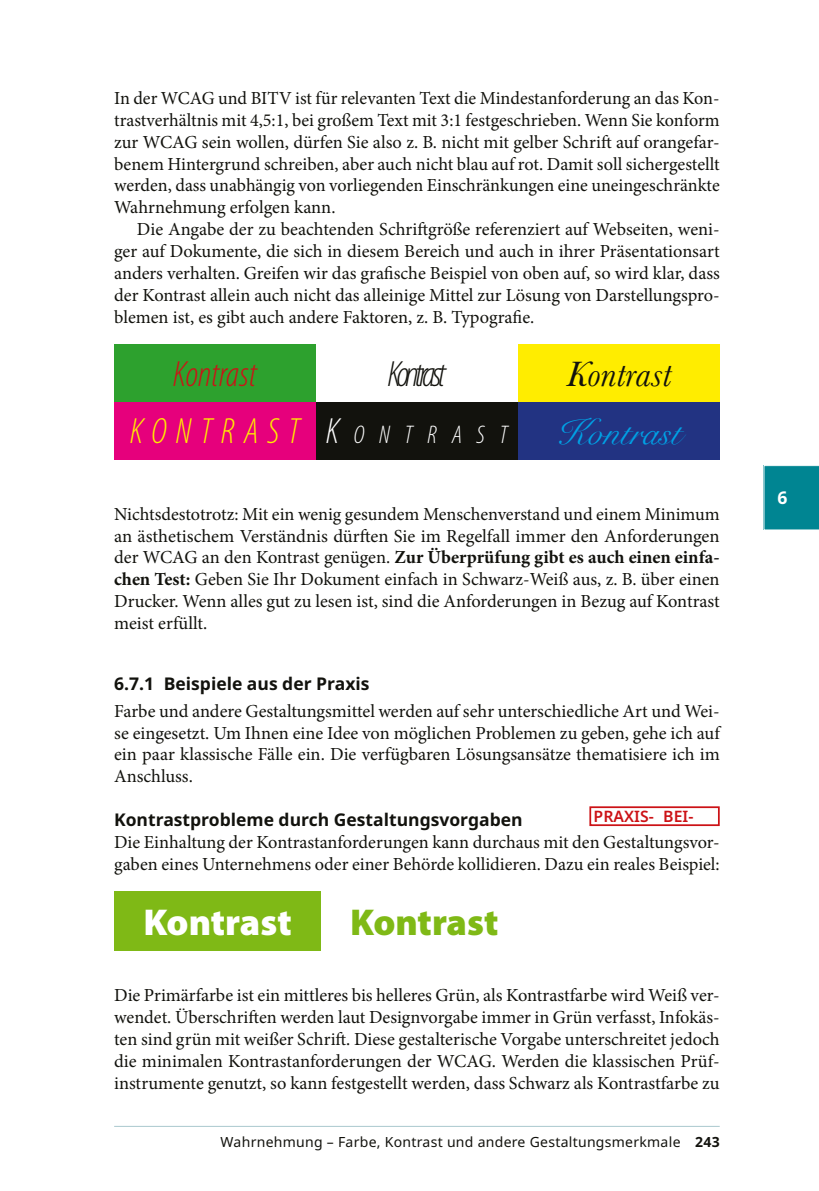
<style>
.page{position:relative;width:819px;height:1191px;background:#fff}
.page>*{position:absolute;margin:0;border:0;box-sizing:border-box;transform-origin:0 0}
.t1{font:900 37.45px "Myriad Pro";color:#fff}
.t2{font:900 37.45px "Myriad Pro";color:#7fb916}
.t3{font:italic 300 condensed 36.57px "Myriad Pro";letter-spacing:.245em;color:#ffed00}
.t4{font:italic 300 condensed 36.57px "Myriad Pro";color:#cc1216}
.t5{font:italic 300 condensed 36.57px "Myriad Pro";letter-spacing:-.1em;color:#12120d}
.t6{font:italic 36.57px "Baskerville";color:#12120d}
.t7{font:36.57px "Snell Roundhand";color:#00a1e5}
.P-abs-ohneEZ{font:18.38px/21.9px "Minion Pro";color:#12120d;text-align:justify}
.P-abs{font:18.38px/21.9px "Minion Pro";letter-spacing:-.005em;color:#12120d;text-align:justify}
.H4-main{font:700 17.5px "Noto Sans";color:#12120d}
.H3-main{font:700 17.5px "Noto Sans";color:#12120d}
.t8{font:700 17.5px "Noto Sans";color:#fff}
.t9{font:600 15.75px "Noto Sans";color:#cc1216}
.t10{font:14px "Noto Sans";letter-spacing:.02em;color:#12120d}
.s1{color:#fff}
.s2{font-size:25.55px;color:#fff}
.s3{font-weight:700}
</style>
<div class="page">
<hr style="left:114px;top:1126px;width:605px;height:1px;background:#a9c8ce">
<svg style="left:763px;top:465px;width:56px;height:65px"></svg>
<div style="left:114px;top:344px;width:202px;height:58px;background:#2da12e"></div>
<div style="left:518px;top:344px;width:201px;height:58px;background:#ffed00"></div>
<div style="left:316px;top:402px;width:202px;height:58px;background:#12120d"></div>
<div style="left:114px;top:402px;width:202px;height:58px;background:#e6007c"></div>
<div style="left:518px;top:402px;width:201px;height:58px;background:#223382"></div>
<div style="left:589px;top:806px;width:130px;height:20px;border:2px solid #cc1216"></div>
<div style="left:114px;top:891px;width:207px;height:59px;background:#7fb916"></div>
<p class="P-abs-ohneEZ" style="left:114px;top:87px;width:607px">In der WCAG und BITV ist für relevanten Text die Mindestanforderung an das Kon&shy;trastverhältnis mit 4,5:1, bei großem Text mit 3:1 festgeschrieben. Wenn Sie konform zur WCAG sein wollen, dürfen Sie also z. B. nicht mit gelber Schrift auf orangefar&shy;benem Hintergrund schreiben, aber auch nicht blau auf rot. Damit soll sichergestellt werden, dass unabhängig von vorliegenden Einschränkungen eine uneingeschränkte Wahrnehmung erfolgen kann.</p>
<p class="P-abs" style="left:114px;top:218px;width:607px;text-indent:23px">Die Angabe der zu beachtenden Schriftgröße referenziert auf Webseiten, weni&shy;ger auf Dokumente, die sich in diesem Bereich und auch in ihrer Präsentationsart anders verhalten. Greifen wir das grafische Beispiel von oben auf, so wird klar, dass der Kontrast allein auch nicht das alleinige Mittel zur Lösung von Darstellungspro&shy;blemen ist, es gibt auch andere Faktoren, z. B. Typografie.</p>
<p class="t4" style="left:173px;top:352px;width:85px">Kontrast</p>
<p class="t5" style="left:388px;top:352px;width:59px">Kontrast</p>
<p class="t6" style="left:566px;top:349px;width:106px">Kontrast</p>
<p class="t3" style="left:130px;top:410px;width:379px">KONTRAST <span class="s1">K</span><span class="s2">ONTRAST</span></p>
<p class="t7" style="left:555px;top:403px;width:128px">Kontrast</p>
<p class="P-abs-ohneEZ" style="left:114px;top:503px;width:607px">Nichtsdestotrotz: Mit ein wenig gesundem Menschenverstand und einem Minimum an ästhetischem Verständnis dürften Sie im Regelfall immer den Anforderungen der WCAG an den Kontrast genügen. <span class="s3">Zur Überprüfung gibt es auch einen einfa&shy;chen Test:</span> Geben Sie Ihr Dokument einfach in Schwarz-Weiß aus, z. B. über einen Drucker. Wenn alles gut zu lesen ist, sind die Anforderungen in Bezug auf Kontrast meist erfüllt.</p>
<h3 class="H3-main" style="left:114px;top:671px;width:257px">6.7.1 Beispiele aus der Praxis</h3>
<p class="P-abs-ohneEZ" style="left:114px;top:700px;width:607px">Farbe und andere Gestaltungsmittel werden auf sehr unterschiedliche Art und Wei&shy;se eingesetzt. Um Ihnen eine Idee von möglichen Problemen zu geben, gehe ich auf ein paar klassische Fälle ein. Die verfügbaren Lösungsansätze thematisiere ich im Anschluss.</p>
<h4 class="H4-main" style="left:114px;top:807px;width:410px">Kontrastprobleme durch Gestaltungsvorgaben</h4>
<p class="P-abs-ohneEZ" style="left:114px;top:831px;width:607px">Die Einhaltung der Kontrastanforderungen kann durchaus mit den Gestaltungsvor&shy;gaben eines Unternehmens oder einer Behörde kollidieren. Dazu ein reales Beispiel:</p>
<p class="t9" style="left:593px;top:805px;width:101px">PRAXIS- BEI-</p>
<p class="t1" style="left:143px;top:897px;width:150px">Kontrast</p>
<p class="t2" style="left:350px;top:897px;width:150px">Kontrast</p>
<p class="P-abs-ohneEZ" style="left:114px;top:984px;width:607px">Die Primärfarbe ist ein mittleres bis helleres Grün, als Kontrastfarbe wird Weiß ver&shy;wendet. Überschriften werden laut Designvorgabe immer in Grün verfasst, Infokäs&shy;ten sind grün mit weißer Schrift. Diese gestalterische Vorgabe unterschreitet jedoch die minimalen Kontrastanforderungen der WCAG. Werden die klassischen Prüf&shy;instrumente genutzt, so kann festgestellt werden, dass Schwarz als Kontrastfarbe zu</p>
<p class="t10" style="left:220px;top:1131px;width:500px">Wahrnehmung – Farbe, Kontrast und andere Gestaltungsmerkmale <span class="s3">243</span></p>
<p class="t8" style="left:777px;top:485px;width:12px">6</p>
</div>
